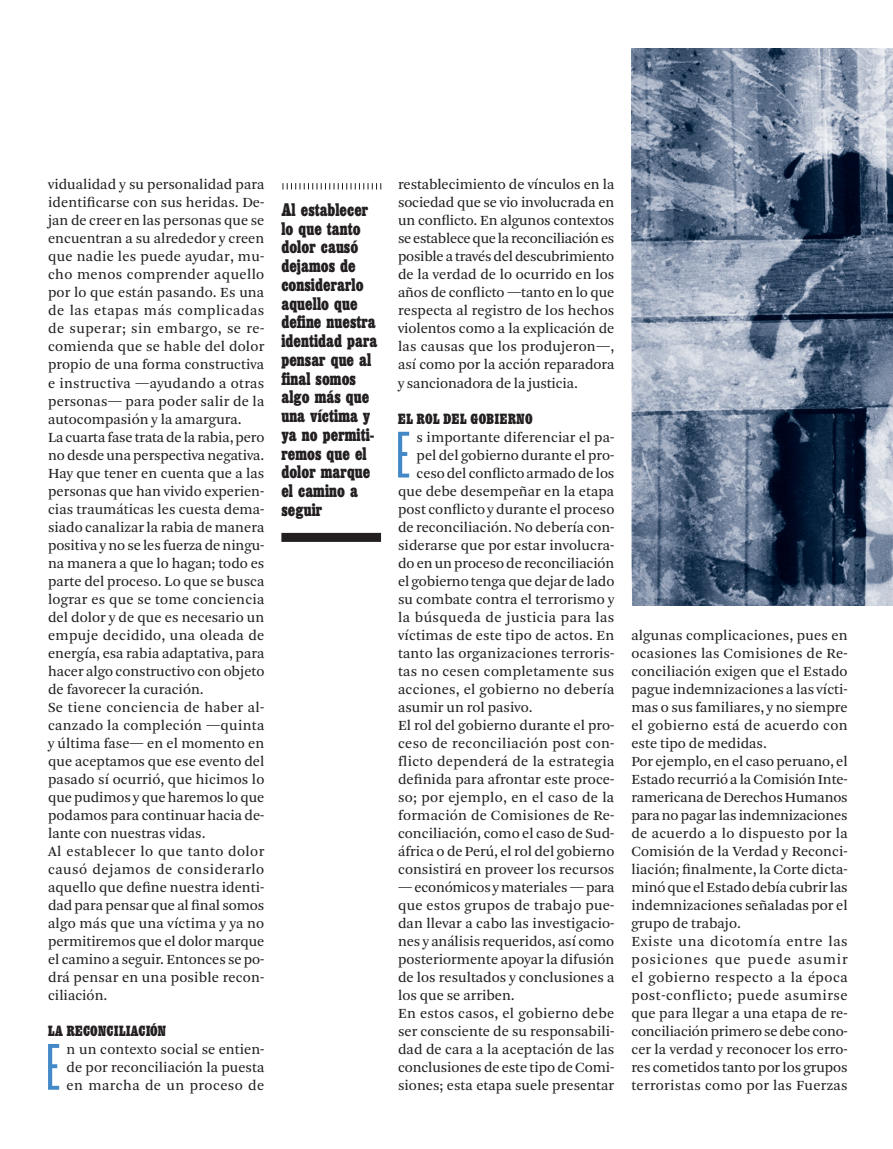
<style>
.page{position:relative;width:893px;height:1149px;background:#fff}
.page>*{position:absolute;margin:0;border:0;box-sizing:border-box;transform-origin:0 0}
.t1{font:68.7px "Knockout HTF26 Junior Flyweight";color:#4389c8}
.t2{font:700 condensed 18px/18.8px "Egyptienne BQ";letter-spacing:.005em;color:#231f20}
.t3{font:14.7px/18px "Arnhem Blond";color:#231f20}
.t4{font:14.7px "Arnhem Blond";letter-spacing:.02em;color:#231f20}
.t5{font:700 condensed 14.7px "Egyptienne BQ";letter-spacing:.015em;color:#231f20}
.t6{font:14.7px "Arnhem Blond";letter-spacing:.025em;color:#231f20}
</style>
<div class="page">
<div style="left:281px;top:533px;width:100px;height:9px;background:#231f20"></div>
<svg style="left:283px;top:183px;width:98px;height:6px"></svg>
<img style="left:631px;top:48px;width:262px;height:557px">
<p class="t3" style="left:48px;top:177px;width:218px">vidualidad y su personalidad para identificarse con sus heridas. De&shy;jan de creer en las personas que se encuentran a su alrededor y creen que nadie les puede ayudar, mu&shy;cho menos comprender aquello por lo que están pasando. Es una de las etapas más complicadas de superar; sin embargo, se re&shy;comienda que se hable del dolor propio de una forma constructiva e instructiva —ayudando a otras personas— para poder salir de la autocompasión y la amargura.<br>La cuarta fase trata de la rabia, pero no desde una perspectiva negativa.<br>Hay que tener en cuenta que a las personas que han vivido experien&shy;cias traumáticas les cuesta dema&shy;siado canalizar la rabia de manera positiva y no se les fuerza de ningu&shy;na manera a que lo hagan; todo es parte del proceso. Lo que se busca lograr es que se tome conciencia del dolor y de que es necesario un empuje decidido, una oleada de energía, esa rabia adaptativa, para hacer algo constructivo con objeto de favorecer la curación.<br>Se tiene conciencia de haber al&shy;canzado la compleción —quinta y última fase— en el momento en que aceptamos que ese evento del pasado sí ocurrió, que hicimos lo que pudimos y que haremos lo que podamos para continuar hacia de&shy;lante con nuestras vidas.<br>Al establecer lo que tanto dolor causó dejamos de considerarlo aquello que define nuestra identi&shy;dad para pensar que al final somos algo más que una víctima y ya no permitiremos que el dolor marque el camino a seguir. Entonces se po&shy;drá pensar en una posible recon&shy;ciliación.</p>
<p class="t5" style="left:48px;top:1025px;width:119px">LA RECONCILIACIÓN</p>
<h1 class="t1" style="left:46px;top:1044px;width:16px">E</h1>
<p class="t3" style="left:67px;top:1041px;width:199px;text-align:justify">n un contexto social se entien&shy;de por reconciliación la puesta en marcha de un proceso de</p>
<p class="t2" style="left:281px;top:201px;width:97px">Al establecer lo que tanto dolor causó dejamos de considerarlo aquello que define nuestra identidad para pensar que al final somos algo más que una víctima y ya no permiti&shy;remos que el dolor marque el camino a seguir</p>
<p class="t3" style="left:398px;top:177px;width:218px;text-align:justify">restablecimiento de vínculos en la sociedad que se vio involucrada en un conflicto. En algunos contextos se establece que la reconciliación es posible a través del descubrimiento de la verdad de lo ocurrido en los años de conflicto —tanto en lo que respecta al registro de los hechos violentos como a la explicación de las causas que los produjeron—, así como por la acción reparadora y sancionadora de la justicia.</p>
<p class="t5" style="left:398px;top:413px;width:136px">EL ROL DEL GOBIERNO</p>
<h1 class="t1" style="left:396px;top:432px;width:16px">E</h1>
<p class="t3" style="left:416px;top:429px;width:199px">s importante diferenciar el pa-</p>
<p class="t3" style="left:416px;top:447px;width:199px">pel del gobierno durante el pro-</p>
<p class="t3" style="left:416px;top:465px;width:199px">ceso del conflicto armado de los</p>
<p class="t3" style="left:398px;top:483px;width:218px">que debe desempeñar en la etapa</p>
<p class="t3" style="left:398px;top:501px;width:218px">post conflicto y durante el proceso</p>
<p class="t3" style="left:398px;top:519px;width:218px">de reconciliación. No debería con-</p>
<p class="t3" style="left:398px;top:537px;width:218px">siderarse que por estar involucra-</p>
<p class="t3" style="left:398px;top:555px;width:218px">do en un proceso de reconciliación</p>
<p class="t3" style="left:398px;top:573px;width:218px">el gobierno tenga que dejar de lado</p>
<p class="t3" style="left:398px;top:591px;width:218px">su combate contra el terrorismo y</p>
<p class="t6" style="left:398px;top:611px;width:218px">la búsqueda de justicia para las</p>
<p class="t3" style="left:398px;top:627px;width:218px">víctimas de este tipo de actos. En</p>
<p class="t3" style="left:398px;top:645px;width:218px">tanto las organizaciones terroris-</p>
<p class="t3" style="left:398px;top:663px;width:218px">tas no cesen completamente sus</p>
<p class="t3" style="left:398px;top:681px;width:218px">acciones, el gobierno no debería</p>
<p class="t3" style="left:398px;top:699px;width:136px">asumir un rol pasivo.</p>
<p class="t3" style="left:398px;top:717px;width:218px">El rol del gobierno durante el pro-</p>
<p class="t4" style="left:398px;top:737px;width:218px">ceso de reconciliación post con-</p>
<p class="t4" style="left:398px;top:755px;width:218px">flicto dependerá de la estrategia</p>
<p class="t3" style="left:398px;top:771px;width:218px">definida para afrontar este proce-</p>
<p class="t4" style="left:398px;top:791px;width:218px">so; por ejemplo, en el caso de la</p>
<p class="t3" style="left:398px;top:807px;width:218px">formación de Comisiones de Re-</p>
<p class="t3" style="left:398px;top:825px;width:218px">conciliación, como el caso de Sud-</p>
<p class="t3" style="left:398px;top:843px;width:218px">áfrica o de Perú, el rol del gobierno</p>
<p class="t3" style="left:398px;top:861px;width:218px">consistirá en proveer los recursos</p>
<p class="t3" style="left:398px;top:879px;width:218px">— económicos y materiales — para que estos grupos de trabajo pue&shy;dan llevar a cabo las investigacio&shy;nes y análisis requeridos, así como posteriormente apoyar la difusión de los resultados y conclusiones a los que se arriben.<br>En estos casos, el gobierno debe ser consciente de su responsabili&shy;dad de cara a la aceptación de las conclusiones de este tipo de Comi&shy;siones; esta etapa suele presentar</p>
<p class="t3" style="left:631px;top:627px;width:218px">algunas complicaciones, pues en ocasiones las Comisiones de Re&shy;conciliación exigen que el Estado pague indemnizaciones a las vícti&shy;mas o sus familiares, y no siempre el gobierno está de acuerdo con este tipo de medidas.<br>Por ejemplo, en el caso peruano, el<br>Estado recurrió a la Comisión Inte&shy;ramericana de Derechos Humanos para no pagar las indemnizaciones de acuerdo a lo dispuesto por la<br>Comisión de la Verdad y Reconci&shy;liación; finalmente, la Corte dicta&shy;minó que el Estado debía cubrir las indemnizaciones señaladas por el grupo de trabajo.<br>Existe una dicotomía entre las posiciones que puede asumir el gobierno respecto a la época post-conflicto; puede asumirse que para llegar a una etapa de re&shy;conciliación primero se debe cono&shy;cer la verdad y reconocer los erro&shy;res cometidos tanto por los grupos terroristas como por las Fuerzas</p>
</div>
